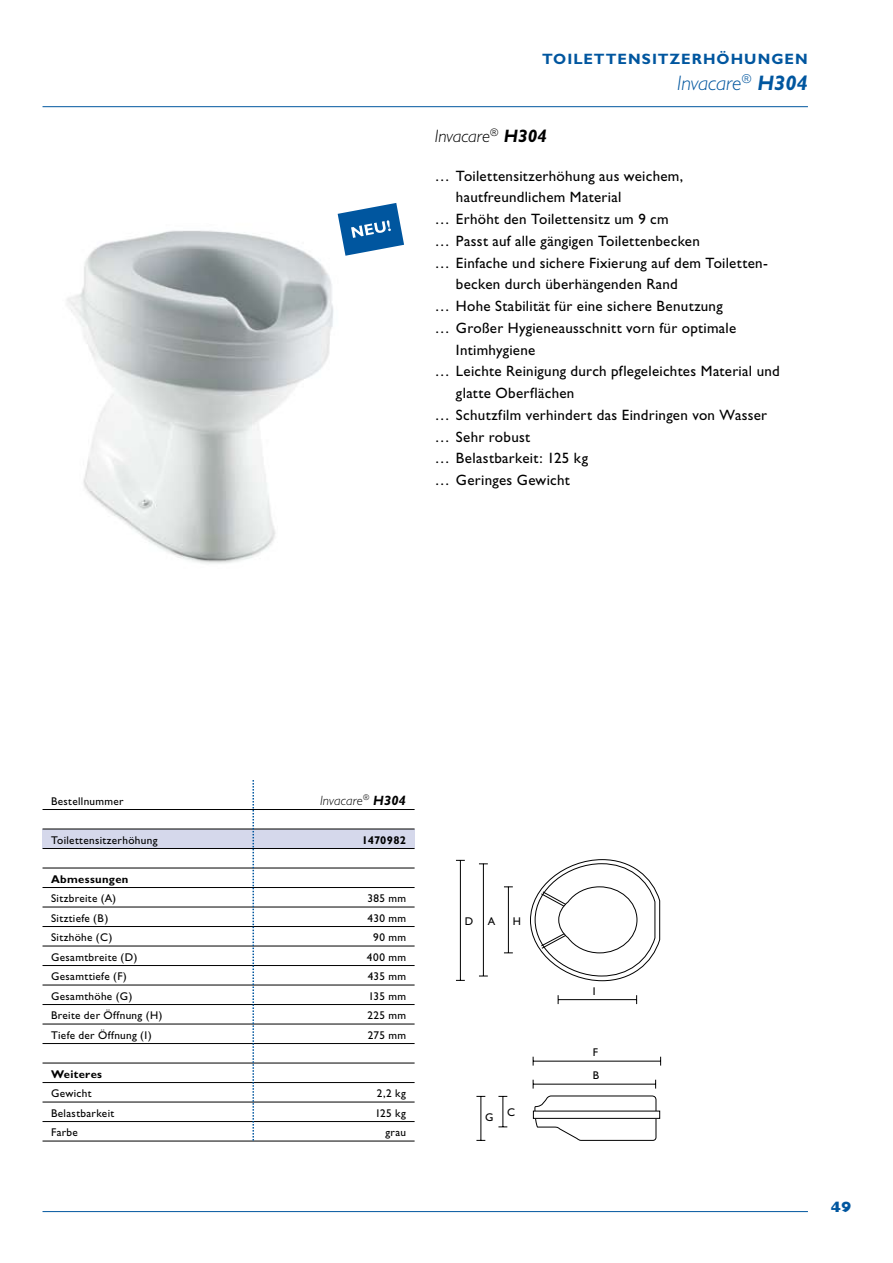
<style>
.page{position:relative;width:893px;height:1263px;background:#fff}
.page>*{position:absolute;margin:0;border:0;box-sizing:border-box;transform-origin:0 0}
.t1{font:italic 300 21px "Gill Sans";color:#00569f}
.t2{font:italic 300 18px "Gill Sans";color:#000}
.t3{font:15px "Gill Sans";letter-spacing:.02em;color:#000}
.t4{font:700 15px "Gill Sans";letter-spacing:.07em;color:#00569f}
.t5{font:800 15px "Gill Sans";color:#00569f}
.t6{font:italic 300 13.5px "Gill Sans";letter-spacing:.01em;color:#000}
.t7{font:11.25px "Gill Sans";letter-spacing:.03em;color:#000}
.t8{font:700 11.25px "Gill Sans";letter-spacing:.03em;color:#000}
.s1{font-weight:700}
</style>
<div class="page">
<hr style="left:43px;top:106px;width:765px;height:1px;background:#00569f">
<hr style="left:43px;top:1211px;width:765px;height:1px;background:#00569f">
<div style="left:42px;top:829px;width:373px;height:19px;background:#d5d8eb"></div>
<hr style="left:43px;top:809px;width:372px;height:1px;background:#000">
<hr style="left:43px;top:829px;width:372px;height:1px;background:#000">
<hr style="left:43px;top:848px;width:372px;height:1px;background:#000">
<hr style="left:43px;top:868px;width:372px;height:1px;background:#000">
<hr style="left:43px;top:887px;width:372px;height:1px;background:#000">
<hr style="left:43px;top:907px;width:372px;height:1px;background:#000">
<hr style="left:43px;top:926px;width:372px;height:1px;background:#000">
<hr style="left:43px;top:946px;width:372px;height:1px;background:#000">
<hr style="left:43px;top:965px;width:372px;height:1px;background:#000">
<hr style="left:43px;top:985px;width:372px;height:1px;background:#000">
<hr style="left:43px;top:1004px;width:372px;height:1px;background:#000">
<hr style="left:43px;top:1024px;width:372px;height:1px;background:#000">
<hr style="left:43px;top:1043px;width:372px;height:1px;background:#000">
<hr style="left:43px;top:1063px;width:372px;height:1px;background:#000">
<hr style="left:43px;top:1082px;width:372px;height:1px;background:#000">
<hr style="left:43px;top:1102px;width:372px;height:1px;background:#000">
<hr style="left:43px;top:1121px;width:372px;height:1px;background:#000">
<hr style="left:43px;top:1141px;width:372px;height:1px;background:#000">
<img style="left:67px;top:213px;width:271px;height:351px">
<svg style="left:252px;top:780px;width:2px;height:360px"></svg>
<hr style="left:483px;top:864px;width:1px;height:112px;background:#000">
<hr style="left:508px;top:887px;width:1px;height:66px;background:#000">
<hr style="left:460px;top:860px;width:1px;height:120px;background:#000">
<hr style="left:502px;top:1096px;width:1px;height:31px;background:#000">
<hr style="left:480px;top:1096px;width:1px;height:44px;background:#000">
<hr style="left:533px;top:1061px;width:128px;height:1px;background:#000">
<hr style="left:558px;top:999px;width:79px;height:1px;background:#000">
<hr style="left:533px;top:1084px;width:123px;height:1px;background:#000">
<svg style="left:530px;top:859px;width:130px;height:122px"></svg>
<svg style="left:534px;top:1095px;width:123px;height:46px"></svg>
<div style="left:533px;top:1111px;width:127px;height:7px;background:#fff"></div>
<div style="left:533px;top:1111px;width:127px;height:8px;border:1px solid #000"></div>
<svg style="left:338px;top:203px;width:66px;height:53px"></svg>
<p class="t4" style="left:542px;top:50px;width:267px">TOILETTENSITZERHÖHUNGEN</p>
<h1 class="t1" style="left:677px;top:71px;width:132px">Invacare<sup>®</sup> <span class="s1">H304</span></h1>
<p class="t2" style="left:435px;top:126px;width:114px">Invacare<sup>®</sup> <span class="s1">H304</span></p>
<p class="t3" style="left:435px;top:167px;width:250px">… Toilettensitzerhöhung aus weichem,</p>
<p class="t3" style="left:456px;top:189px;width:167px">hautfreundlichem Material</p>
<p class="t3" style="left:435px;top:210px;width:236px">… Erhöht den Toilettensitz um 9 cm</p>
<p class="t3" style="left:435px;top:232px;width:267px">… Passt auf alle gängigen Toilettenbecken</p>
<p class="t3" style="left:435px;top:254px;width:335px">… Einfache und sichere Fixierung auf dem Toiletten-</p>
<p class="t3" style="left:456px;top:276px;width:223px">becken durch überhängenden Rand</p>
<p class="t3" style="left:435px;top:297px;width:290px">… Hohe Stabilität für eine sichere Benutzung</p>
<p class="t3" style="left:435px;top:319px;width:303px">… Großer Hygieneausschnitt vorn für optimale</p>
<p class="t3" style="left:456px;top:341px;width:81px">Intimhygiene</p>
<p class="t3" style="left:435px;top:363px;width:347px">… Leichte Reinigung durch pflegeleichtes Material und</p>
<p class="t3" style="left:456px;top:384px;width:120px">glatte Oberflächen</p>
<p class="t3" style="left:435px;top:406px;width:334px">… Schutzfilm verhindert das Eindringen von Wasser</p>
<p class="t3" style="left:435px;top:428px;width:97px">… Sehr robust</p>
<p class="t3" style="left:435px;top:450px;width:155px">… Belastbarkeit: 125 kg</p>
<p class="t3" style="left:435px;top:471px;width:137px">… Geringes Gewicht</p>
<p class="t7" style="left:51px;top:795px;width:74px">Bestellnummer</p>
<p class="t6" style="left:320px;top:793px;width:88px">Invacare<sup>®</sup> <span class="s1">H304</span></p>
<p class="t7" style="left:51px;top:834px;width:108px">Toilettensitzerhöhung</p>
<p class="t8" style="left:362px;top:833px;width:46px">1470982</p>
<p class="t8" style="left:51px;top:872px;width:79px">Abmessungen</p>
<p class="t7" style="left:51px;top:892px;width:67px">Sitzbreite (A)</p>
<p class="t7" style="left:367px;top:892px;width:40px">385 mm</p>
<p class="t7" style="left:51px;top:912px;width:59px">Sitztiefe (B)</p>
<p class="t7" style="left:368px;top:912px;width:40px">430 mm</p>
<p class="t7" style="left:51px;top:931px;width:63px">Sitzhöhe (C)</p>
<p class="t7" style="left:373px;top:931px;width:34px">90 mm</p>
<p class="t7" style="left:51px;top:951px;width:88px">Gesamtbreite (D)</p>
<p class="t7" style="left:367px;top:951px;width:41px">400 mm</p>
<p class="t7" style="left:51px;top:970px;width:77px">Gesamttiefe (F)</p>
<p class="t7" style="left:368px;top:970px;width:40px">435 mm</p>
<p class="t7" style="left:51px;top:989px;width:83px">Gesamthöhe (G)</p>
<p class="t7" style="left:368px;top:989px;width:39px">135 mm</p>
<p class="t7" style="left:51px;top:1009px;width:113px">Breite der Öffnung (H)</p>
<p class="t7" style="left:367px;top:1009px;width:40px">225 mm</p>
<p class="t7" style="left:51px;top:1028px;width:102px">Tiefe der Öffnung (I)</p>
<p class="t7" style="left:368px;top:1028px;width:40px">275 mm</p>
<p class="t8" style="left:51px;top:1067px;width:53px">Weiteres</p>
<p class="t7" style="left:51px;top:1087px;width:42px">Gewicht</p>
<p class="t7" style="left:377px;top:1087px;width:31px">2,2 kg</p>
<p class="t7" style="left:51px;top:1106px;width:65px">Belastbarkeit</p>
<p class="t7" style="left:375px;top:1106px;width:33px">125 kg</p>
<p class="t7" style="left:51px;top:1126px;width:28px">Farbe</p>
<p class="t7" style="left:385px;top:1126px;width:22px">grau</p>
<p class="t7" style="left:465px;top:915px;width:10px">D</p>
<p class="t7" style="left:488px;top:915px;width:9px">A</p>
<p class="t7" style="left:513px;top:915px;width:10px">H</p>
<p class="t7" style="left:485px;top:1111px;width:10px">G</p>
<p class="t7" style="left:507px;top:1105px;width:9px">C</p>
<p class="t7" style="left:593px;top:985px;width:4px">I</p>
<p class="t7" style="left:593px;top:1046px;width:7px">F</p>
<p class="t7" style="left:593px;top:1069px;width:8px">B</p>
<p class="t5" style="left:831px;top:1198px;width:22px">49</p>
</div>
